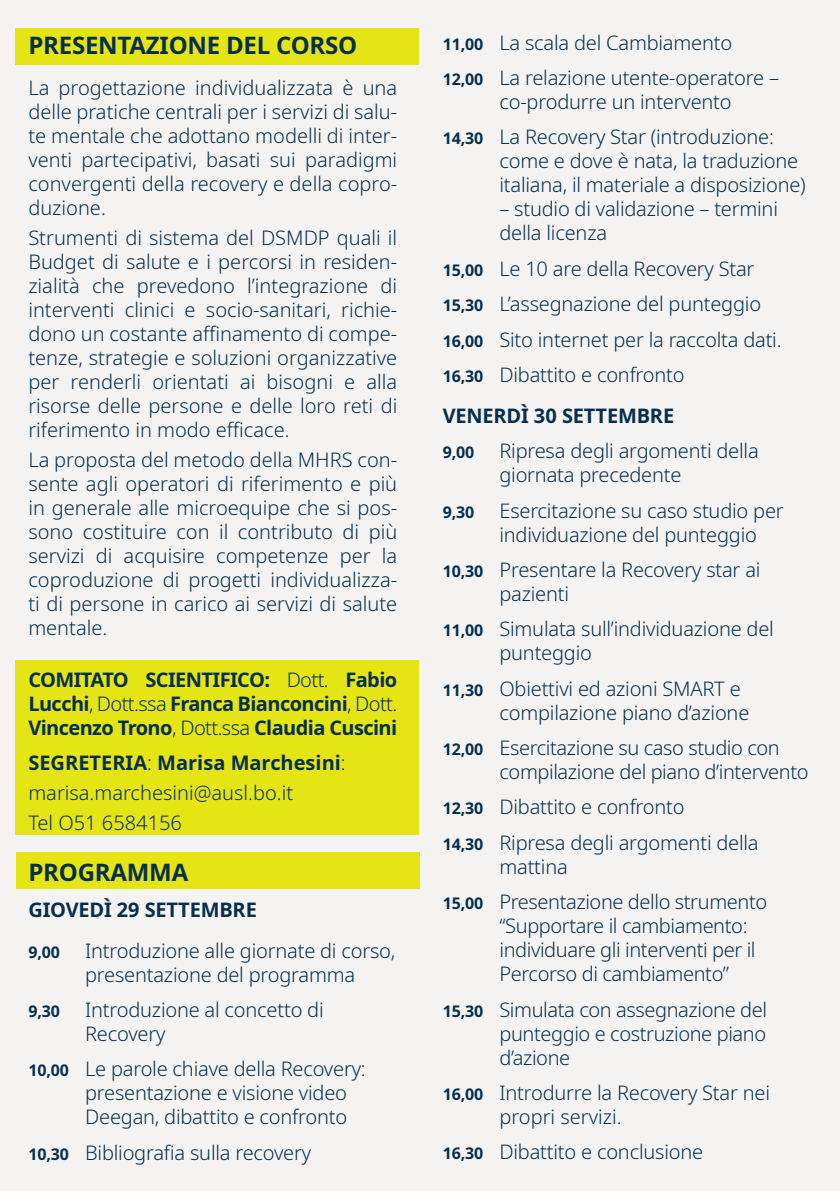
<style>
.page{position:relative;width:840px;height:1191px;background:#fff}
.page>*{position:absolute;margin:0;border:0;box-sizing:border-box;transform-origin:0 0}
.t1{font:700 24px "Noto Sans";letter-spacing:-.01em;color:#062f4f}
.t2{font:300 20px/24px "Noto Sans";letter-spacing:-.01em;color:#062f4f}
.t3{font:700 20px/24px "Noto Sans";letter-spacing:-.01em;color:#062f4f;text-align:justify}
.t4{font:700 16px "Noto Sans";letter-spacing:-.01em;color:#062f4f}
.s1{font-weight:300}
.s2{font-weight:700;font-size:16px}
</style>
<div class="page">
<div style="left:0;top:0;width:839px;height:1191px;background:#f5f3f2"></div>
<div style="left:16px;top:28px;width:403px;height:37px;background:#e5e515"></div>
<div style="left:16px;top:660px;width:403px;height:175px;background:#e5e515"></div>
<div style="left:16px;top:852px;width:404px;height:37px;background:#e5e515"></div>
<p class="t1" style="left:28px;top:28px;width:330px">PRESENTAZIONE DEL CORSO</p>
<p class="t2" style="left:28px;top:76px;width:370px;text-align:justify">La progettazione individualizzata è una delle pratiche centrali per i servizi di salu&shy;te mentale che adottano modelli di inter&shy;venti partecipativi, basati sui paradigmi convergenti della recovery e della copro&shy;duzione.</p>
<p class="t2" style="left:28px;top:226px;width:370px;text-align:justify">Strumenti di sistema del DSMDP quali il Budget di salute e i percorsi in residen&shy;zialità che prevedono l’integrazione di interventi clinici e socio-sanitari, richie&shy;dono un costante affinamento di compe&shy;tenze, strategie e soluzioni organizzative per renderli orientati ai bisogni e alla risorse delle persone e delle loro reti di riferimento in modo efficace.</p>
<p class="t2" style="left:28px;top:448px;width:370px;text-align:justify">La proposta del metodo della MHRS con&shy;sente agli operatori di riferimento e più in generale alle microequipe che si pos&shy;sono costituire con il contributo di più servizi di acquisire competenze per la coproduzione di progetti individualizza&shy;ti di persone in carico ai servizi di salute mentale.</p>
<p class="t3" style="left:28px;top:668px;width:370px">COMITATO SCIENTIFICO: <span class="s1">Dott.</span> Fabio Lucchi<span class="s1">, Dott.ssa</span> Franca Bianconcini<span class="s1">, Dott.<br></span>Vincenzo Trono<span class="s1">, Dott.ssa</span> Claudia Cuscini</p>
<p class="t3" style="left:28px;top:751px;width:319px">SEGRETERIA<span class="s1">:</span> Marisa Marchesini<span class="s1">:</span></p>
<p class="t2" style="left:28px;top:781px;width:266px">marisa.marchesini@ausl.bo.it</p>
<p class="t2" style="left:28px;top:811px;width:155px">Tel O51 6584156</p>
<p class="t1" style="left:28px;top:855px;width:161px">PROGRAMMA</p>
<p class="t3" style="left:28px;top:897px;width:230px">GIOVEDÌ 29 SETTEMBRE</p>
<p class="t4" style="left:28px;top:940px;width:33px">9,00</p>
<p class="t2" style="left:85px;top:938px;width:311px">Introduzione alle giornate di corso, presentazione del programma</p>
<p class="t4" style="left:28px;top:999px;width:33px">9,30</p>
<p class="t2" style="left:85px;top:998px;width:240px">Introduzione al concetto di<br>Recovery</p>
<p class="t2" style="left:85px;top:1057px;width:282px;text-indent:-57px"><span class="s2">10,00</span> Le parole chiave della Recovery: presentazione e visione video<br>Deegan, dibattito e confronto</p>
<p class="t2" style="left:28px;top:1140px;width:284px"><span class="s2">10,30</span> Bibliografia sulla recovery</p>
<p class="t2" style="left:442px;top:31px;width:291px"><span class="s2">11,00</span> La scala del Cambiamento</p>
<p class="t2" style="left:442px;top:66px;width:337px;text-align:center"><span class="s2">12,00</span> La relazione utente-operatore – co-produrre un intervento</p>
<p class="t2" style="left:499px;top:126px;width:308px;text-indent:-57px"><span class="s2">14,30</span> La Recovery Star (introduzione: come e dove è nata, la traduzione italiana, il materiale a disposizione)</p>
<p class="t2" style="left:499px;top:198px;width:280px">– studio di validazione – termini della licenza</p>
<p class="t2" style="left:442px;top:257px;width:313px"><span class="s2">15,00</span> Le 10 are della Recovery Star</p>
<p class="t2" style="left:442px;top:292px;width:320px"><span class="s2">15,30</span> L’assegnazione del punteggio</p>
<p class="t2" style="left:442px;top:328px;width:340px"><span class="s2">16,00</span> Sito internet per la raccolta dati.</p>
<p class="t2" style="left:442px;top:363px;width:243px"><span class="s2">16,30</span> Dibattito e confronto</p>
<p class="t3" style="left:442px;top:404px;width:233px">VENERDÌ 30 SETTEMBRE</p>
<p class="t4" style="left:442px;top:441px;width:33px">9,00</p>
<p class="t2" style="left:499px;top:439px;width:260px">Ripresa degli argomenti della giornata precedente</p>
<p class="t4" style="left:442px;top:500px;width:33px">9,30</p>
<p class="t2" style="left:499px;top:499px;width:285px">Esercitazione su caso studio per individuazione del punteggio</p>
<p class="t2" style="left:499px;top:558px;width:262px;text-indent:-57px"><span class="s2">10,30</span> Presentare la Recovery star ai pazienti</p>
<p class="t2" style="left:499px;top:617px;width:276px;text-indent:-57px"><span class="s2">11,00</span> Simulata sull’individuazione del punteggio</p>
<p class="t2" style="left:499px;top:677px;width:251px;text-indent:-57px"><span class="s2">11,30</span> Obiettivi ed azioni SMART e compilazione piano d’azione</p>
<p class="t2" style="left:499px;top:736px;width:310px;text-indent:-57px"><span class="s2">12,00</span> Esercitazione su caso studio con compilazione del piano d’intervento</p>
<p class="t2" style="left:442px;top:795px;width:243px"><span class="s2">12,30</span> Dibattito e confronto</p>
<p class="t2" style="left:499px;top:831px;width:260px;text-indent:-57px"><span class="s2">14,30</span> Ripresa degli argomenti della mattina</p>
<p class="t2" style="left:499px;top:890px;width:269px;text-indent:-57px"><span class="s2">15,00</span> Presentazione dello strumento “Supportare il cambiamento: individuare gli interventi per il<br>Percorso di cambiamento”</p>
<p class="t2" style="left:499px;top:997px;width:269px;text-align:justify;text-indent:-57px"><span class="s2">15,30</span> Simulata con assegnazione del punteggio e costruzione piano d’azione</p>
<p class="t2" style="left:499px;top:1081px;width:272px;text-indent:-57px"><span class="s2">16,00</span> Introdurre la Recovery Star nei propri servizi.</p>
<p class="t2" style="left:442px;top:1140px;width:262px"><span class="s2">16,30</span> Dibattito e conclusione</p>
</div>
